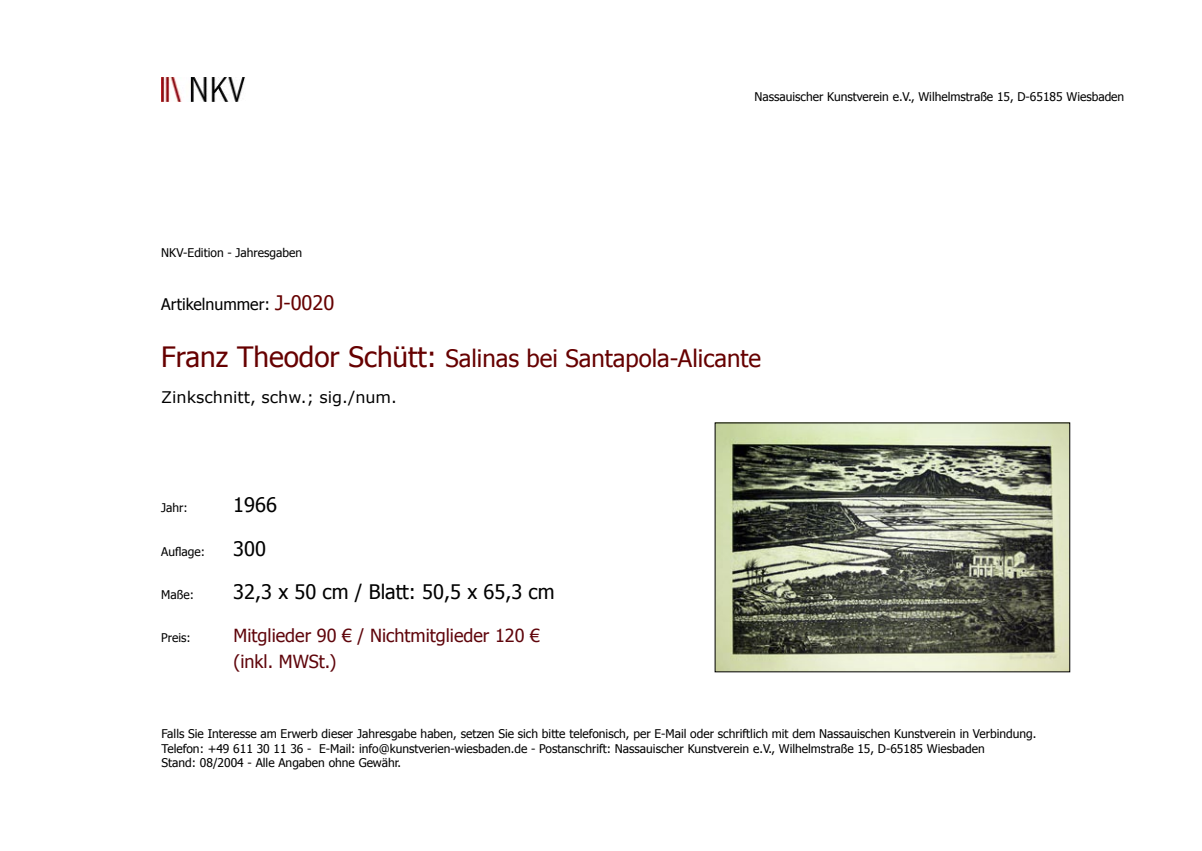
<style>
.page{position:relative;width:1202px;height:851px;background:#fff}
.page>*{position:absolute;margin:0;border:0;box-sizing:border-box;transform-origin:0 0}
.t1{font:24px "Tahoma";color:#600}
.t2{font:20px "Tahoma";color:#600}
.t3{font:20px "Tahoma";color:#000}
.t4{font:18px "Tahoma";color:#5f050b}
.t5{font:16px "Verdana";color:#000}
.t6{font:16px "Tahoma";color:#000}
.t7{font:12px/14.4px "Tahoma";color:#000}
.s1{font-size:20px;color:#600}
.s2{font-size:28px}
.s3{color:#000}
</style>
<div class="page">
<img style="left:162px;top:78px;width:83px;height:24px">
<img style="left:717px;top:424px;width:351px;height:246px">
<p class="t7" style="left:161px;top:245px;width:142px">NKV-Edition - Jahresgaben</p>
<p class="t7" style="left:754px;top:89px;width:371px">Nassauischer Kunstverein e.V., Wilhelmstraße 15, D-65185 Wiesbaden</p>
<p class="t6" style="left:161px;top:294px;width:175px">Artikelnummer: <span class="s1">J-0020</span></p>
<p class="t1" style="left:161px;top:343px;width:601px"><span class="s2">Franz Theodor Schütt:</span> Salinas bei Santapola-Alicante</p>
<p class="t5" style="left:161px;top:387px;width:237px">Zinkschnitt, schw.; sig./num.</p>
<p class="t7" style="left:161px;top:500px;width:28px">Jahr:</p>
<p class="t3" style="left:233px;top:492px;width:45px">1966</p>
<p class="t7" style="left:161px;top:543px;width:45px">Auflage:</p>
<p class="t3" style="left:233px;top:535px;width:34px">300</p>
<p class="t7" style="left:161px;top:586px;width:34px">Maße:</p>
<p class="t3" style="left:233px;top:578px;width:323px">32,3 x 50 cm / Blatt: 50,5 x 65,3 cm</p>
<p class="t7" style="left:161px;top:630px;width:31px">Preis:</p>
<p class="t2" style="left:233px;top:622px;width:372px">Mitglieder 10,-- € <span class="s3">/</span> Nichtmitglieder 20,-- €</p>
<p class="t4" style="left:234px;top:623px;width:308px">Mitglieder 90 € / Nichtmitglieder 120 €</p>
<p class="t4" style="left:234px;top:649px;width:104px">(inkl. MWSt.)</p>
<p class="t7" style="left:162px;top:726px;width:876px">Falls Sie Interesse am Erwerb dieser Jahresgabe haben, setzen Sie sich bitte telefonisch, per E-Mail oder schriftlich mit dem Nassauischen Kunstverein in Verbindung.<br>Telefon: +49 611 30 11 36 - E-Mail: info@kunstverien-wiesbaden.de - Postanschrift: Nassauischer Kunstverein e.V., Wilhelmstraße 15, D-65185 Wiesbaden<br>Stand: 08/2004 - Alle Angaben ohne Gewähr.</p>
</div>
